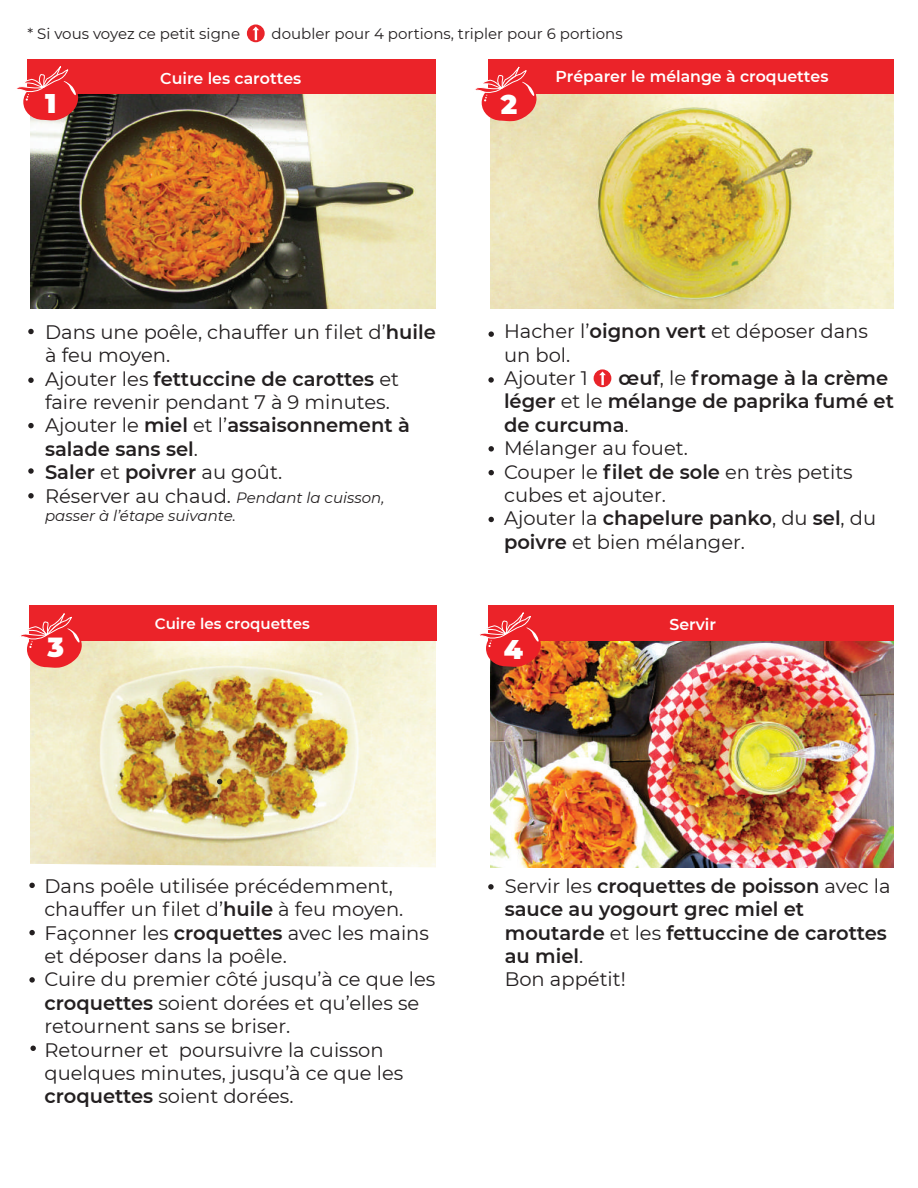
<style>
.page{position:relative;width:918px;height:1188px;background:#fff}
.page>*{position:absolute;margin:0;border:0;box-sizing:border-box;transform-origin:0 0}
.t1{font:900 27px "Montserrat";color:#fff}
.t2{font:19.5px/23.4px "Montserrat";color:#231f20}
.t3{font:600 19.5px/23.4px "Montserrat";color:#231f20}
.t4{font:600 15.75px "Montserrat";color:#fff}
.t5{font:15px "Montserrat";color:#231f20}
.t6{font:italic 15px/18px "Montserrat";color:#231f20}
.t7{font:600 15px "Montserrat";color:#fff}
.s1{font-weight:600}
.s2{font-style:normal;font-size:19.5px}
.s3{font-weight:400}
</style>
<div class="page">
<img style="left:490px;top:640px;width:404px;height:224px">
<img style="left:30px;top:641px;width:406px;height:223px">
<img style="left:490px;top:94px;width:404px;height:215px">
<img style="left:30px;top:94px;width:406px;height:215px">
<svg style="left:31px;top:864px;width:863px;height:182px"></svg>
<div style="left:28px;top:59px;width:408px;height:35px;background:#eb2329"></div>
<svg style="left:16px;top:66px;width:62px;height:55px"></svg>
<div style="left:489px;top:59px;width:408px;height:35px;background:#eb2329"></div>
<svg style="left:475px;top:67px;width:61px;height:55px"></svg>
<div style="left:29px;top:606px;width:408px;height:35px;background:#eb2329"></div>
<svg style="left:21px;top:614px;width:61px;height:54px"></svg>
<div style="left:488px;top:605px;width:408px;height:35px;background:#eb2329"></div>
<svg style="left:489px;top:331px;width:5px;height:6px"></svg>
<svg style="left:28px;top:378px;width:6px;height:5px"></svg>
<svg style="left:28px;top:329px;width:6px;height:5px"></svg>
<svg style="left:28px;top:423px;width:6px;height:5px"></svg>
<svg style="left:488px;top:884px;width:6px;height:6px"></svg>
<svg style="left:29px;top:977px;width:6px;height:6px"></svg>
<svg style="left:29px;top:883px;width:6px;height:5px"></svg>
<div style="left:247px;top:24px;width:18px;height:18px;background:#e9242a;border-radius:50%"></div>
<svg style="left:252px;top:27px;width:7px;height:13px"></svg>
<svg style="left:480px;top:613px;width:61px;height:55px"></svg>
<svg style="left:489px;top:446px;width:5px;height:6px"></svg>
<svg style="left:28px;top:468px;width:6px;height:6px"></svg>
<svg style="left:488px;top:377px;width:6px;height:6px"></svg>
<div style="left:895px;top:15px;width:23px;height:1002px;background:#fff"></div>
<svg style="left:489px;top:470px;width:5px;height:5px"></svg>
<svg style="left:30px;top:1046px;width:6px;height:5px"></svg>
<svg style="left:29px;top:930px;width:6px;height:5px"></svg>
<svg style="left:28px;top:493px;width:6px;height:6px"></svg>
<div style="left:594px;top:369px;width:17px;height:18px;background:#e9242a;border-radius:50%"></div>
<svg style="left:599px;top:372px;width:7px;height:13px"></svg>
<svg style="left:489px;top:517px;width:5px;height:5px"></svg>
<svg style="left:217px;top:779px;width:5px;height:5px"></svg>
<p class="t5" style="left:27px;top:23px;width:214px">* Si vous voyez ce petit signe</p>
<p class="t5" style="left:272px;top:23px;width:353px">doubler pour 4 portions, tripler pour 6 portions</p>
<p class="t4" style="left:160px;top:67px;width:143px">Cuire les carottes</p>
<p class="t4" style="left:555px;top:66px;width:275px">Préparer le mélange à croquettes</p>
<h1 class="t1" style="left:45px;top:83px;width:13px">1</h1>
<h1 class="t1" style="left:501px;top:84px;width:18px">2</h1>
<p class="t2" style="left:45px;top:319px;width:392px">Dans une poêle, chauffer un filet d’<span class="s1">huile </span>à feu moyen.<br>Ajouter les <span class="s1">fettuccine de carottes</span> et faire revenir pendant 7 à 9 minutes.<br>Ajouter le <span class="s1">miel</span> et l’<span class="s1">assaisonnement à salade sans sel</span>.<br><span class="s1">Saler</span> et <span class="s1">poivrer</span> au goût.</p>
<p class="t6" style="left:45px;top:488px;width:341px"><span class="s2">Réserver au chaud.</span> Pendant la cuisson, passer à l’étape suivante.</p>
<p class="t2" style="left:504px;top:319px;width:365px">Hacher l’<span class="s1">oignon vert</span> et déposer dans un bol.<br>Ajouter 1</p>
<p class="t2" style="left:504px;top:366px;width:391px;text-indent:115px"><span class="s1">œuf</span>, le <span class="s1">fromage à la crème léger</span> et le <span class="s1">mélange de paprika fumé et de curcuma</span>.<br>Mélanger au fouet.<br>Couper le <span class="s1">filet de sole</span> en très petits cubes et ajouter.<br>Ajouter la <span class="s1">chapelure panko</span>, du <span class="s1">sel</span>, du <span class="s1">poivre</span> et bien mélanger.</p>
<h1 class="t1" style="left:48px;top:628px;width:18px">3</h1>
<p class="t7" style="left:155px;top:613px;width:157px">Cuire les croquettes</p>
<p class="t4" style="left:669px;top:613px;width:48px">Servir</p>
<h1 class="t1" style="left:504px;top:629px;width:21px">4</h1>
<p class="t2" style="left:45px;top:873px;width:392px">Dans poêle utilisée précédemment, chauffer un filet d’<span class="s1">huile</span> à feu moyen.<br>Façonner les <span class="s1">croquettes</span> avec les mains et déposer dans la poêle.<br>Cuire du premier côté jusqu’à ce que les <span class="s1">croquettes</span> soient dorées et qu’elles se retournent sans se briser.<br>Retourner et poursuivre la cuisson quelques minutes, jusqu’à ce que les <span class="s1">croquettes</span> soient dorées.</p>
<p class="t3" style="left:505px;top:873px;width:388px"><span class="s3">Servir les</span> croquettes de poisson <span class="s3">avec la </span>sauce au yogourt grec miel et moutarde <span class="s3">et les</span> fettuccine de carottes au miel<span class="s3">.<br>Bon appétit!</span></p>
</div>
